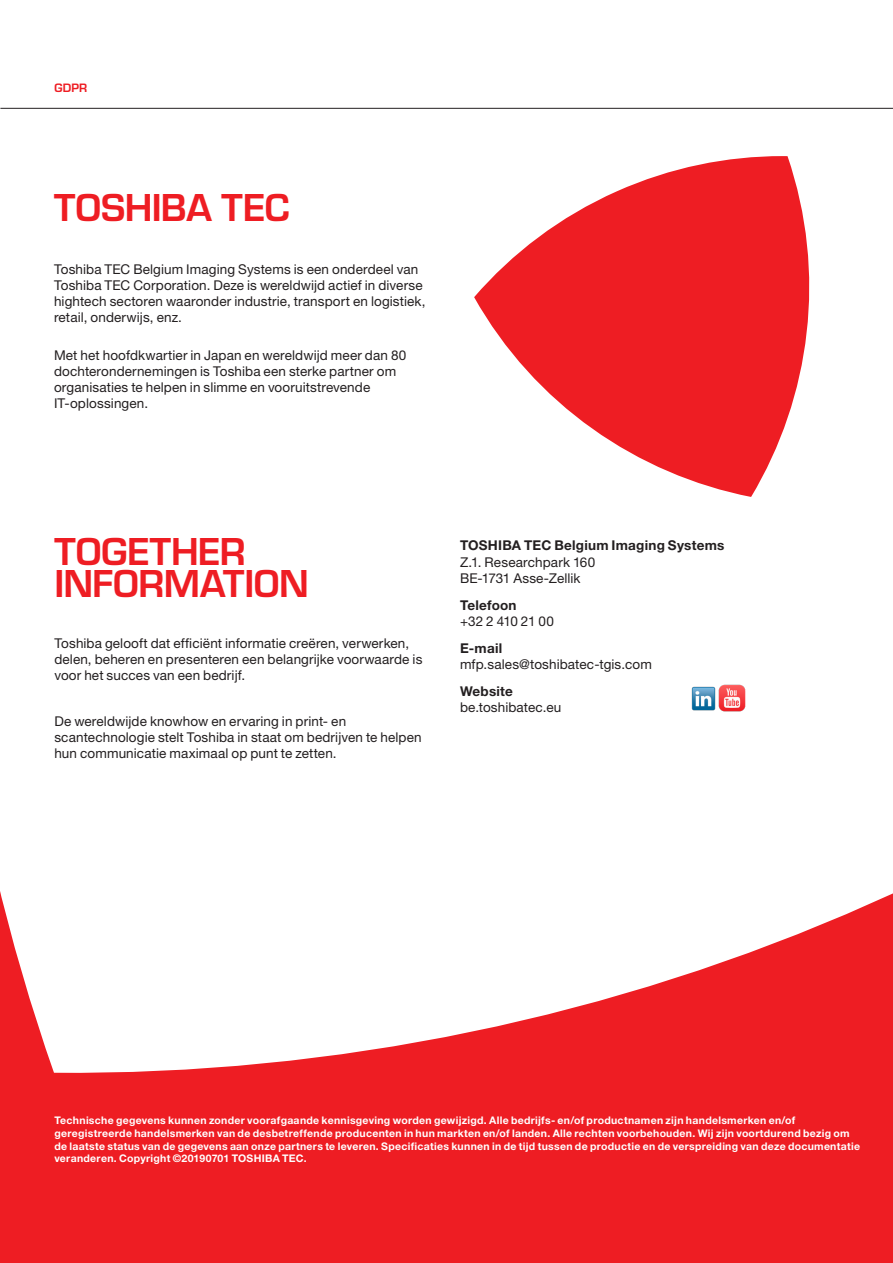
<style>
.page{position:relative;width:893px;height:1263px;background:#ee1d23}
.page>*{position:absolute;margin:0;border:0;box-sizing:border-box;transform-origin:0 0}
.Section_title_gradie{font:600 36px/32.4px "Eurostile LT Std";letter-spacing:-.01em;color:#ee1d23}
.Main_text_BLACK{font:13.5px/16.2px "Helvetica Neue LT Std";letter-spacing:.01em;color:#231f20}
.TGCS_and_TTEC_messag{font:13.5px/16.2px "Helvetica Neue LT Std";letter-spacing:.01em;color:#231f20}
.Contact_details_text{font:13.5px/16.2px "Helvetica Neue LT Std";letter-spacing:.01em;color:#231f20}
.Contact_details_head{font:700 13.5px "Helvetica Neue LT Std";letter-spacing:.015em;color:#231f20}
.t1{font:600 11.25px "Eurostile LT Std";color:#ee1d23}
.Legal{font:700 10.5px/12.6px "Helvetica Neue LT Std";letter-spacing:.03em;color:#fff}
</style>
<div class="page">
<div style="left:0;top:0;width:893px;height:1073px;background:#fff"></div>
<hr style="left:0;top:108px;width:893px;height:1px;background:#231f20">
<svg style="left:474px;top:156px;width:353px;height:341px"></svg>
<img style="left:691px;top:684px;width:55px;height:28px">
<p class="t1" style="left:54px;top:80px;width:34px">GDPR</p>
<p class="Section_title_gradie" style="left:54px;top:192px;width:237px">TOSHIBA TEC</p>
<p class="Main_text_BLACK" style="left:54px;top:261px;width:373px">Toshiba TEC Belgium Imaging Systems is een onderdeel van Toshiba TEC Corporation. Deze is wereldwijd actief in diverse hightech sectoren waaronder industrie, transport en logistiek, retail, onderwijs, enz.</p>
<p class="Main_text_BLACK" style="left:54px;top:347px;width:354px">Met het hoofdkwartier in Japan en wereldwijd meer dan 80 dochterondernemingen is Toshiba een sterke partner om organisaties te helpen in slimme en vooruitstrevende IT-oplossingen.</p>
<p class="Section_title_gradie" style="left:54px;top:535px;width:256px">TOGETHER<br>INFORMATION</p>
<p class="TGCS_and_TTEC_messag" style="left:54px;top:634px;width:369px">Toshiba gelooft dat efficiënt informatie creëren, verwerken, delen, beheren en presenteren een belangrijke voorwaarde is voor het succes van een bedrijf.</p>
<p class="TGCS_and_TTEC_messag" style="left:54px;top:713px;width:369px">De wereldwijde knowhow en ervaring in print- en scantechnologie stelt Toshiba in staat om bedrijven te helpen hun communicatie maximaal op punt te zetten.</p>
<p class="Contact_details_head" style="left:460px;top:537px;width:266px">TOSHIBA TEC Belgium Imaging Systems</p>
<p class="Contact_details_text" style="left:460px;top:553px;width:137px">Z.1. Researchpark 160<br>BE-1731 Asse-Zellik</p>
<p class="Contact_details_head" style="left:460px;top:596px;width:58px">Telefoon</p>
<p class="Contact_details_text" style="left:460px;top:613px;width:96px">+32 2 410 21 00</p>
<p class="Contact_details_head" style="left:460px;top:639px;width:44px">E-mail</p>
<p class="Contact_details_text" style="left:460px;top:656px;width:193px">mfp.sales@toshibatec-tgis.com</p>
<p class="Contact_details_head" style="left:460px;top:682px;width:55px">Website</p>
<p class="Contact_details_text" style="left:460px;top:699px;width:103px">be.toshibatec.eu</p>
<p class="Legal" style="left:54px;top:1114px;width:807px">Technische gegevens kunnen zonder voorafgaande kennisgeving worden gewijzigd. Alle bedrijfs- en/of productnamen zijn handelsmerken en/of geregistreerde handelsmerken van de desbetreffende producenten in hun markten en/of landen. Alle rechten voorbehouden. Wij zijn voortdurend bezig om de laatste status van de gegevens aan onze partners te leveren. Specificaties kunnen in de tijd tussen de productie en de verspreiding van deze documentatie veranderen. Copyright ©20190701 TOSHIBA TEC.</p>
</div>
